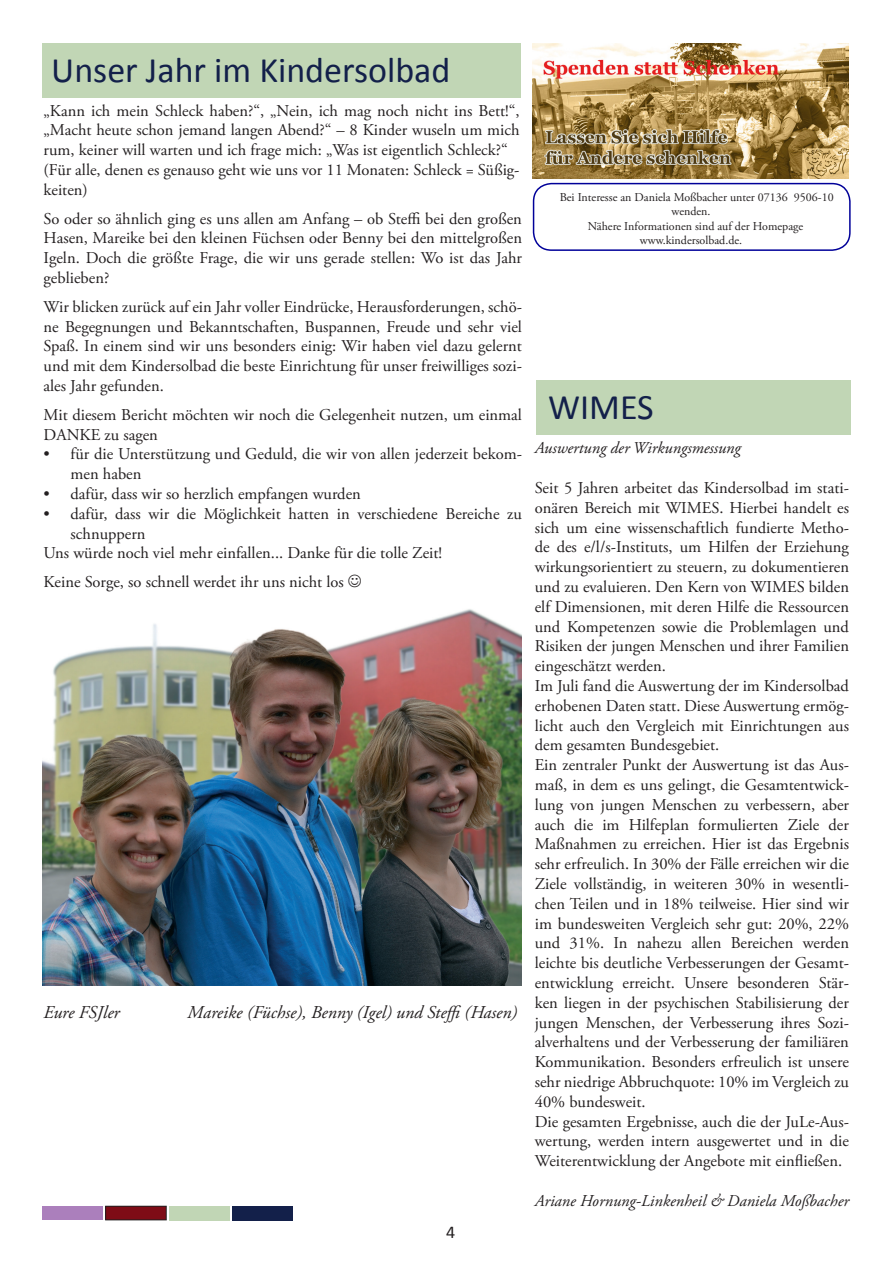
<style>
.page{position:relative;width:893px;height:1263px;background:#fff}
.page>*{position:absolute;margin:0;border:0;box-sizing:border-box;transform-origin:0 0}
.t1{font:36px "Calibri";color:#13204a}
.t2{font:italic 18px "Adobe Garamond Pro";color:#231f20}
.t3{font:18px "Calibri";color:#231f20}
.t4{font:16.5px/19.8px "Adobe Garamond Pro";color:#231f20}
.t5{font:italic 16.5px "Adobe Garamond Pro";color:#231f20}
.t6{font:12px "Adobe Garamond Pro";color:#231f20}
</style>
<div class="page">
<div style="left:533px;top:183px;width:318px;height:68px;border:2px solid #009;border-radius:18px"></div>
<img style="left:532px;top:43px;width:317px;height:135px">
<div style="left:106px;top:1206px;width:60px;height:14px;background:#7e0c16"></div>
<div style="left:105px;top:1206px;width:61px;height:14px;border:1px solid #231f20"></div>
<div style="left:42px;top:1206px;width:61px;height:14px;background:#ab7fbc"></div>
<div style="left:169px;top:1206px;width:60px;height:14px;background:#c1d6b5"></div>
<div style="left:232px;top:1206px;width:60px;height:14px;background:#13204a"></div>
<div style="left:536px;top:381px;width:315px;height:54px;background:#c1d6b5"></div>
<div style="left:43px;top:43px;width:478px;height:54px;background:#c1d6b5"></div>
<img style="left:42px;top:609px;width:479px;height:376px">
<h1 class="t1" style="left:51px;top:47px;width:401px">Unser Jahr im Kindersolbad</h1>
<p class="t4" style="left:44px;top:101px;width:478px">„Kann ich mein Schleck haben?“, „Nein, ich mag noch nicht ins Bett!“, „Macht heute schon jemand langen Abend?“ – 8 Kinder wuseln um mich rum, keiner will warten und ich frage mich: „Was ist eigentlich Schleck?“ (Für alle, denen es genauso geht wie uns vor 11 Monaten: Schleck = Süßig&shy;keiten)</p>
<p class="t4" style="left:44px;top:209px;width:480px;text-align:justify">So oder so ähnlich ging es uns allen am Anfang – ob Steffi bei den großen Hasen, Mareike bei den kleinen Füchsen oder Benny bei den mittelgroßen Igeln. Doch die größte Frage, die wir uns gerade stellen: Wo ist das Jahr geblieben?</p>
<p class="t4" style="left:44px;top:297px;width:480px;text-align:justify">Wir blicken zurück auf ein Jahr voller Eindrücke, Herausforderungen, schö&shy;ne Begegnungen und Bekanntschaften, Buspannen, Freude und sehr viel Spaß. In einem sind wir uns besonders einig: Wir haben viel dazu gelernt und mit dem Kindersolbad die beste Einrichtung für unser freiwilliges sozi&shy;ales Jahr gefunden.</p>
<p class="t4" style="left:44px;top:405px;width:480px">Mit diesem Bericht möchten wir noch die Gelegenheit nutzen, um einmal<br>DANKE zu sagen</p>
<p class="t4" style="left:71px;top:445px;width:453px;text-indent:-27px">• für die Unterstützung und Geduld, die wir von allen jederzeit bekom&shy;men haben</p>
<p class="t4" style="left:44px;top:484px;width:319px">• dafür, dass wir so herzlich empfangen wurden</p>
<p class="t4" style="left:44px;top:504px;width:480px">• dafür, dass wir die Möglichkeit hatten in verschiedene Bereiche zu</p>
<p class="t4" style="left:71px;top:524px;width:76px">schnuppern</p>
<p class="t4" style="left:44px;top:544px;width:400px">Uns würde noch viel mehr einfallen... Danke für die tolle Zeit!</p>
<p class="t4" style="left:44px;top:573px;width:302px">Keine Sorge, so schnell werdet ihr uns nicht los</p>
<p class="t2" style="left:44px;top:1001px;width:78px">Eure FSJler</p>
<p class="t2" style="left:188px;top:1001px;width:331px">Mareike (Füchse), Benny (Igel) und Steffi (Hasen)</p>
<p class="t3" style="left:446px;top:1221px;width:11px">4</p>
<p class="t6" style="left:560px;top:190px;width:276px">Bei Interesse an Daniela Moßbacher unter 07136 9506-10</p>
<p class="t6" style="left:671px;top:204px;width:41px">wenden.</p>
<p class="t6" style="left:588px;top:218px;width:217px">Nähere Informationen sind auf der Homepage</p>
<p class="t6" style="left:640px;top:233px;width:104px">www.kindersolbad.de.</p>
<h1 class="t1" style="left:548px;top:385px;width:107px">WIMES</h1>
<p class="t5" style="left:535px;top:438px;width:208px">Auswertung der Wirkungsmessung</p>
<p class="t4" style="left:535px;top:478px;width:316px">Seit 5 Jahren arbeitet das Kindersolbad im stati&shy;onären Bereich mit WIMES. Hierbei handelt es sich um eine wissenschaftlich fundierte Metho&shy;de des e/l/s-Instituts, um Hilfen der Erziehung wirkungsorientiert zu steuern, zu dokumentieren und zu evaluieren. Den Kern von WIMES bilden elf Dimensionen, mit deren Hilfe die Ressourcen und Kompetenzen sowie die Problemlagen und Risiken der jungen Menschen und ihrer Familien eingeschätzt werden.<br>Im Juli fand die Auswertung der im Kindersolbad erhobenen Daten statt. Diese Auswertung ermög&shy;licht auch den Vergleich mit Einrichtungen aus dem gesamten Bundesgebiet.<br>Ein zentraler Punkt der Auswertung ist das Aus&shy;maß, in dem es uns gelingt, die Gesamtentwick&shy;lung von jungen Menschen zu verbessern, aber auch die im Hilfeplan formulierten Ziele der Maßnahmen zu erreichen. Hier ist das Ergebnis sehr erfreulich. In 30% der Fälle erreichen wir die Ziele vollständig, in weiteren 30% in wesentli&shy;chen Teilen und in 18% teilweise. Hier sind wir im bundesweiten Vergleich sehr gut: 20%, 22% und 31%. In nahezu allen Bereichen werden leichte bis deutliche Verbesserungen der Gesamt&shy;entwicklung erreicht. Unsere besonderen Stär&shy;ken liegen in der psychischen Stabilisierung der jungen Menschen, der Verbesserung ihres Sozi&shy;alverhaltens und der Verbesserung der familiären Kommunikation. Besonders erfreulich ist unsere sehr niedrige Abbruchquote: 10% im Vergleich zu 40% bundesweit.<br>Die gesamten Ergebnisse, auch die der JuLe-Aus&shy;wertung, werden intern ausgewertet und in die Weiterentwicklung der Angebote mit einfließen.</p>
<p class="t5" style="left:535px;top:1191px;width:316px">Ariane Hornung-Linkenheil &amp; Daniela Moßbacher</p>
</div>
